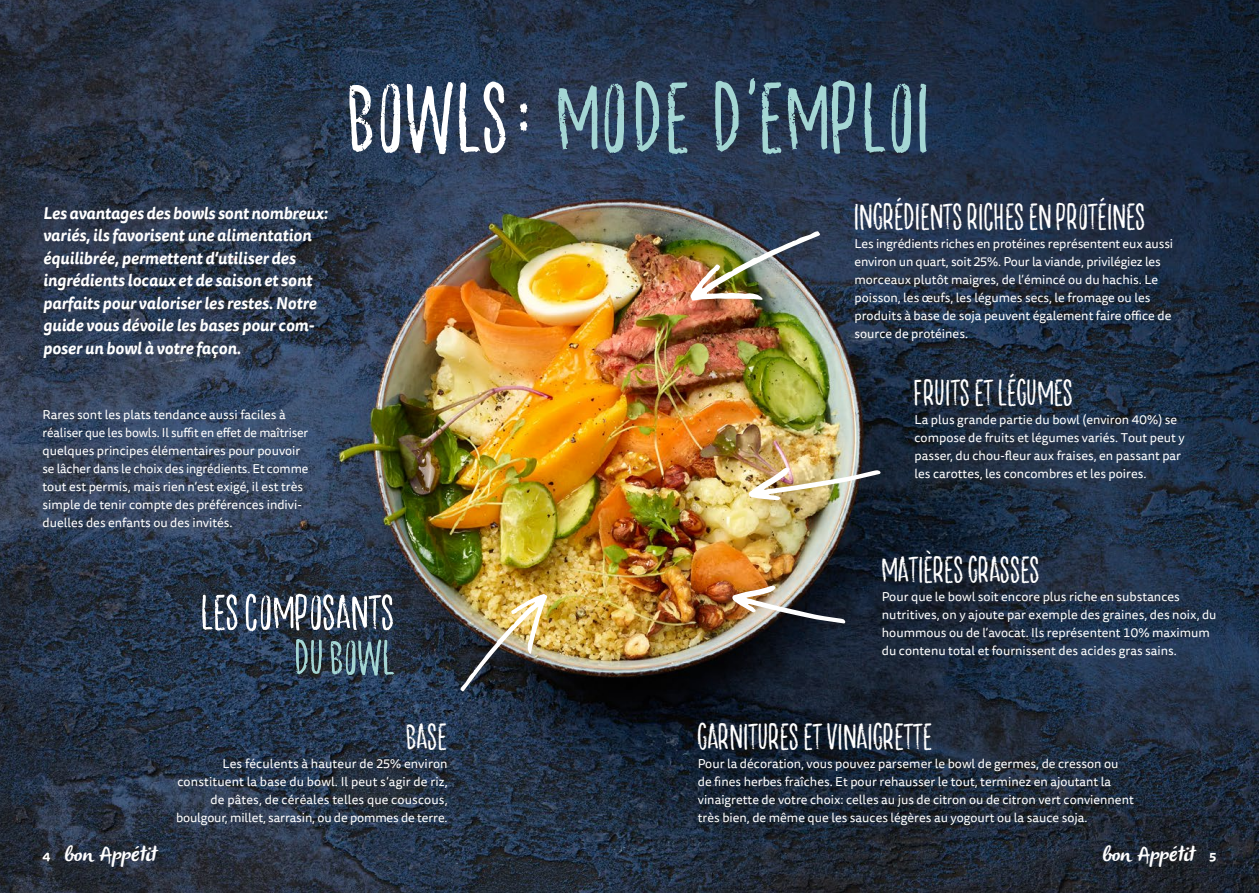
<style>
.page{position:relative;width:1259px;height:893px;background:#fff}
.page>*{position:absolute;margin:0;border:0;box-sizing:border-box;transform-origin:0 0}
.t1{font:120px "Lucky Fellas Serif";letter-spacing:.01em;color:#a4d6d4}
.t2{font:60px "Lucky Fellas Serif";color:#fff}
.t3{font:60px "Lucky Fellas Serif";color:#a4d6d4}
.t4{font:45px "Lucky Fellas Serif";color:#fff}
.t5{font:italic 21px "Olivier";color:#fff}
.t6{font:italic 700 16.5px/22.5px "Tisa Sans OT";color:#fff}
.t7{font:12.75px/18px "Tisa Sans OT";color:#fff}
.t8{font:700 12.75px "Tisa Sans OT";color:#fff}
.s1{color:#fff}
.s2{font-family:"Tisa Sans OT";font-weight:700;font-style:normal;font-size:12.75px}
</style>
<div class="page">
<img style="left:0;top:0;width:1259px;height:893px">
<img style="left:460px;top:594px;width:87px;height:98px">
<img style="left:690px;top:231px;width:130px;height:70px">
<img style="left:747px;top:467px;width:134px;height:33px">
<img style="left:731px;top:586px;width:114px;height:38px">
<p class="t6" style="left:43px;top:202px;width:286px">Les avantages des bowls sont nombreux: variés, ils favorisent une alimentation équilibrée, permettent d’utiliser des ingrédients locaux et de saison et sont parfaits pour valoriser les restes. Notre guide vous dévoile les bases pour com&shy;poser un bowl à votre façon.</p>
<p class="t7" style="left:43px;top:406px;width:267px">Rares sont les plats tendance aussi faciles à réaliser que les bowls. Il suffit en effet de maîtriser quelques principes élémentaires pour pouvoir se lâcher dans le choix des ingrédients. Et comme tout est permis, mais rien n’est exigé, il est très simple de tenir compte des préférences indivi&shy;duelles des enfants ou des invités.</p>
<h1 class="t1" style="left:348px;top:42px;width:585px"><span class="s1">BOWLS:</span> MODE D’EMPLOI</h1>
<h3 class="t4" style="left:854px;top:188px;width:293px">INGRÉDIENTS RICHES EN PROTÉINES</h3>
<p class="t7" style="left:854px;top:235px;width:320px">Les ingrédients riches en protéines représentent eux aussi environ un quart, soit 25%. Pour la viande, privilégiez les morceaux plutôt maigres, de l’émincé ou du hachis. Le poisson, les œufs, les légumes secs, le fromage ou les produits à base de soja peuvent également faire office de source de protéines.</p>
<h3 class="t4" style="left:914px;top:365px;width:161px">FRUITS ET LÉGUMES</h3>
<p class="t7" style="left:914px;top:412px;width:272px">La plus grande partie du bowl (environ 40%) se compose de fruits et légumes variés. Tout peut y passer, du chou-fleur aux fraises, en passant par les carottes, les concombres et les poires.</p>
<h2 class="t2" style="left:201px;top:575px;width:196px">LES COMPOSANTS</h2>
<h2 class="t3" style="left:296px;top:620px;width:101px">DU BOWL</h2>
<h3 class="t4" style="left:406px;top:708px;width:43px">BASE</h3>
<p class="t7" style="left:176px;top:755px;width:273px;text-align:right">Les féculents à hauteur de 25% environ constituent la base du bowl. Il peut s’agir de riz, de pâtes, de céréales telles que couscous, boulgour, millet, sarrasin, ou de pommes de terre.</p>
<h3 class="t4" style="left:882px;top:541px;width:160px">MATIÈRES GRASSES</h3>
<p class="t7" style="left:882px;top:588px;width:336px">Pour que le bowl soit encore plus riche en substances nutritives, on y ajoute par exemple des graines, des noix, du hoummous ou de l’avocat. Ils représentent 10% maximum du contenu total et fournissent des acides gras sains.</p>
<h3 class="t4" style="left:698px;top:708px;width:236px">GARNITURES ET VINAIGRETTE</h3>
<p class="t7" style="left:698px;top:755px;width:437px">Pour la décoration, vous pouvez parsemer le bowl de germes, de cresson ou de fines herbes fraîches. Et pour rehausser le tout, terminez en ajoutant la vinaigrette de votre choix: celles au jus de citron ou de citron vert conviennent très bien, de même que les sauces légères au yogourt ou la sauce soja.</p>
<p class="t8" style="left:43px;top:847px;width:10px">4</p>
<h3 class="t5" style="left:1101px;top:842px;width:116px">bon Appétit <span class="s2">5</span></h3>
<h3 class="t5" style="left:64px;top:842px;width:99px">bon Appétit</h3>
</div>
